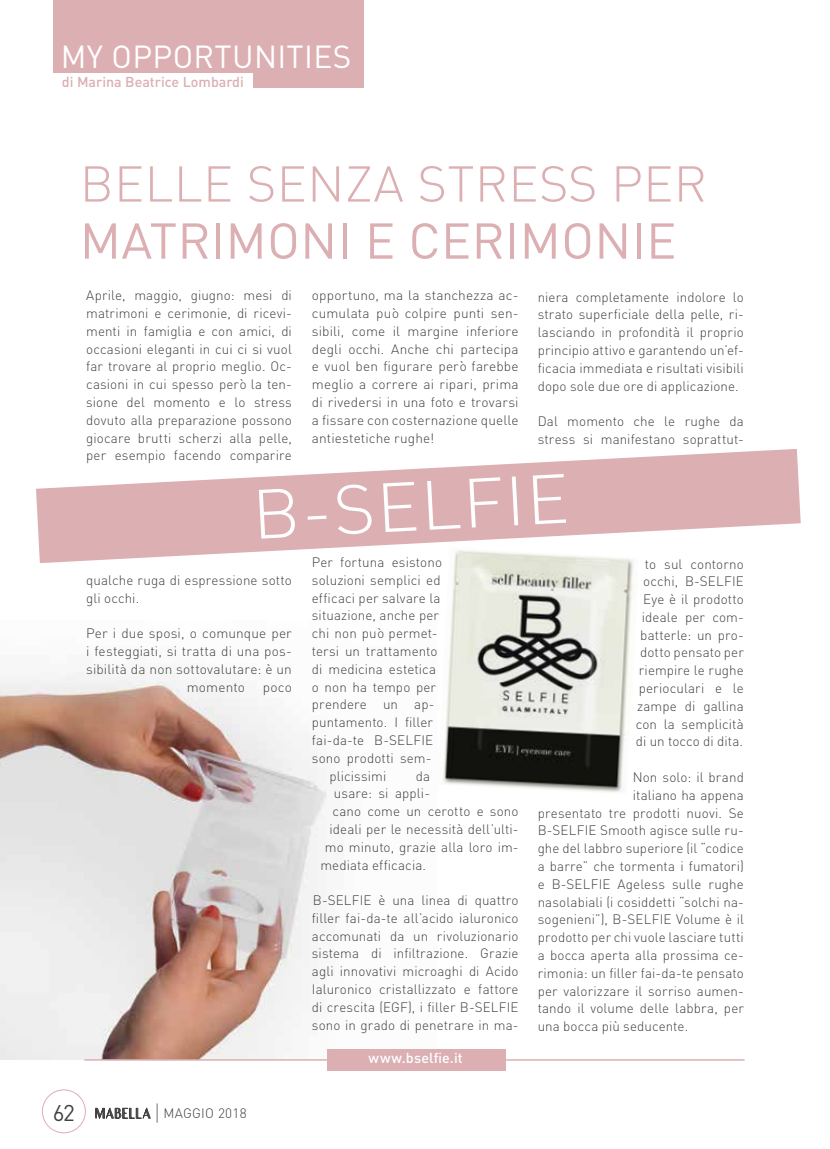
<style>
.page{position:relative;width:830px;height:1149px;background:#fff}
.page>*{position:absolute;margin:0;border:0;box-sizing:border-box;transform-origin:0 0}
.t1{font:300 68.4px "DIN";color:#fff;scale:1.04 1}
.t2{font:300 49.5px "DIN";letter-spacing:.005em;color:#dcafb3}
.t3{font:49.5px "DIN";letter-spacing:.005em;color:#dcafb3}
.t4{font:31.5px "DIN";letter-spacing:.01em;color:#fff}
.t5{font:500 14.25px "DIN";color:#dcafb3}
.t6{font:500 14.25px "DIN";letter-spacing:.01em;color:#fff}
.t7{font:300 13.5px/17.9px "DIN";letter-spacing:.01em;color:#414042;text-align:justify}
.s1{font-weight:400;font-size:22.5px}
.s2{font-family:"Vanity";font-weight:700}
.s3{font-size:22.35px}
</style>
<div class="page">
<img style="left:0;top:671px;width:327px;height:387px">
<div style="left:326px;top:1048px;width:179px;height:21px;background:#dcafb3"></div>
<hr style="left:85px;top:1058px;width:245px;height:2px;background:#dcafb3">
<hr style="left:505px;top:1058px;width:238px;height:2px;background:#dcafb3">
<div style="left:42px;top:1089px;width:44px;height:43px;border:1px solid #dcafb3;border-radius:50%"></div>
<svg style="left:96px;top:1107px;width:54px;height:11px"></svg>
<svg style="left:36px;top:449px;width:764px;height:114px;fill:#dcafb3"></svg>
<div style="left:54px;top:0;width:310px;height:88px;background:#dcafb3"></div>
<div style="left:51px;top:73px;width:202px;height:26px;background:#fff"></div>
<img style="left:437px;top:547px;width:201px;height:246px">
<h3 class="t4" style="left:61px;top:36px;width:292px">MY OPPORTUNITIES</h3>
<p class="t5" style="left:62px;top:73px;width:183px">di Marina Beatrice Lombardi</p>
<h2 class="t2" style="left:80px;top:153px;width:628px">BELLE SENZA STRESS PER</h2>
<h2 class="t3" style="left:80px;top:210px;width:598px">MATRIMONI E CERIMONIE</h2>
<p class="t7" style="left:86px;top:286px;width:207px">Aprile, maggio, giugno: mesi di matrimoni e cerimonie, di ricevi&shy;menti in famiglia e con amici, di occasioni eleganti in cui ci si vuol far trovare al proprio meglio. Oc&shy;casioni in cui spesso però la ten&shy;sione del momento e lo stress dovuto alla preparazione possono giocare brutti scherzi alla pelle, per esempio facendo comparire</p>
<p class="t7" style="left:312px;top:286px;width:208px">opportuno, ma la stanchezza ac&shy;cumulata può colpire punti sen&shy;sibili, come il margine inferiore degli occhi. Anche chi partecipa e vuol ben figurare però farebbe meglio a correre ai ripari, prima di rivedersi in una foto e trovarsi a fissare con costernazione quelle antiestetiche rughe!</p>
<p class="t7" style="left:537px;top:288px;width:207px">niera completamente indolore lo strato superficiale della pelle, ri&shy;lasciando in profondità il proprio principio attivo e garantendo un’ef&shy;ficacia immediata e risultati visibili dopo sole due ore di applicazione.</p>
<p class="t7" style="left:537px;top:412px;width:207px">Dal momento che le rughe da stress si manifestano soprattut-</p>
<h1 class="t1" style="left:250px;top:472px;width:306px;rotate:-3deg">B-SELFIE</h1>
<p class="t7" style="left:86px;top:571px;width:207px">qualche ruga di espressione sotto gli occhi.</p>
<p class="t7" style="left:86px;top:624px;width:207px">Per i due sposi, o comunque per</p>
<p class="t7" style="left:86px;top:642px;width:207px">i festeggiati, si tratta di una pos-</p>
<p class="t7" style="left:86px;top:659px;width:207px">sibilità da non sottovalutare: è un</p>
<p class="t7" style="left:187px;top:677px;width:60px">momento</p>
<p class="t7" style="left:263px;top:677px;width:30px">poco</p>
<p class="t7" style="left:53px;top:1103px;width:195px"><span class="s1">62</span> <span class="s2">MABELLA</span> <span class="s3">|</span> MAGGIO 2018</p>
<p class="t7" style="left:312px;top:553px;width:131px">Per fortuna esistono</p>
<p class="t7" style="left:312px;top:570px;width:130px">soluzioni semplici ed</p>
<p class="t7" style="left:312px;top:588px;width:130px">efficaci per salvare la</p>
<p class="t7" style="left:312px;top:606px;width:128px">situazione, anche per</p>
<p class="t7" style="left:312px;top:624px;width:127px">chi non può permet-</p>
<p class="t7" style="left:312px;top:642px;width:127px">tersi un trattamento</p>
<p class="t7" style="left:312px;top:659px;width:125px">di medicina estetica</p>
<p class="t7" style="left:312px;top:677px;width:125px">o non ha tempo per</p>
<p class="t7" style="left:312px;top:695px;width:124px">prendere un ap-</p>
<p class="t7" style="left:312px;top:713px;width:122px">puntamento. I filler</p>
<p class="t7" style="left:312px;top:730px;width:122px">fai-da-te B-SELFIE</p>
<p class="t7" style="left:312px;top:748px;width:121px">sono prodotti sem-</p>
<p class="t7" style="left:329px;top:766px;width:58px">plicissimi</p>
<p class="t7" style="left:415px;top:766px;width:16px">da</p>
<p class="t7" style="left:334px;top:784px;width:97px">usare: si appli-</p>
<p class="t7" style="left:332px;top:802px;width:187px">cano come un cerotto e sono</p>
<p class="t7" style="left:329px;top:819px;width:190px">ideali per le necessità dell’ulti-</p>
<p class="t7" style="left:325px;top:837px;width:195px">mo minuto, grazie alla loro im-</p>
<p class="t7" style="left:320px;top:855px;width:107px">mediata efficacia.</p>
<p class="t7" style="left:312px;top:890px;width:208px">B-SELFIE è una linea di quattro filler fai-da-te all’acido ialuronico accomunati da un rivoluzionario sistema di infiltrazione. Grazie agli innovativi microaghi di Acido Ialuronico cristallizzato e fattore di crescita (EGF), i filler B-SELFIE sono in grado di penetrare in ma-</p>
<p class="t6" style="left:368px;top:1048px;width:96px">www.bselfie.it</p>
<p class="t7" style="left:635px;top:554px;width:110px;text-align:right">to sul contorno occhi, B-SELFIE<br>Eye è il prodotto ideale per com&shy;batterle: un pro&shy;dotto pensato per riempire le rughe perioculari e le zampe di gallina con la semplicità di un tocco di dita.</p>
<p class="t7" style="left:632px;top:767px;width:113px">Non solo: il brand</p>
<p class="t7" style="left:632px;top:785px;width:113px">italiano ha appena</p>
<p class="t7" style="left:537px;top:803px;width:207px">presentato tre prodotti nuovi. Se</p>
<p class="t7" style="left:537px;top:821px;width:207px">B-SELFIE Smooth agisce sulle ru-</p>
<p class="t7" style="left:537px;top:839px;width:207px">ghe del labbro superiore (il “codice</p>
<p class="t7" style="left:537px;top:856px;width:207px">a barre” che tormenta i fumatori)</p>
<p class="t7" style="left:537px;top:874px;width:207px">e B-SELFIE Ageless sulle rughe</p>
<p class="t7" style="left:537px;top:892px;width:207px">nasolabiali (i cosiddetti “solchi na-</p>
<p class="t7" style="left:537px;top:910px;width:207px">sogenieni”), B-SELFIE Volume è il</p>
<p class="t7" style="left:537px;top:927px;width:207px">prodotto per chi vuole lasciare tutti</p>
<p class="t7" style="left:537px;top:945px;width:207px">a bocca aperta alla prossima ce-</p>
<p class="t7" style="left:537px;top:963px;width:207px">rimonia: un filler fai-da-te pensato</p>
<p class="t7" style="left:537px;top:981px;width:207px">per valorizzare il sorriso aumen-</p>
<p class="t7" style="left:537px;top:999px;width:207px">tando il volume delle labbra, per</p>
<p class="t7" style="left:537px;top:1016px;width:152px">una bocca più seducente.</p>
</div>
